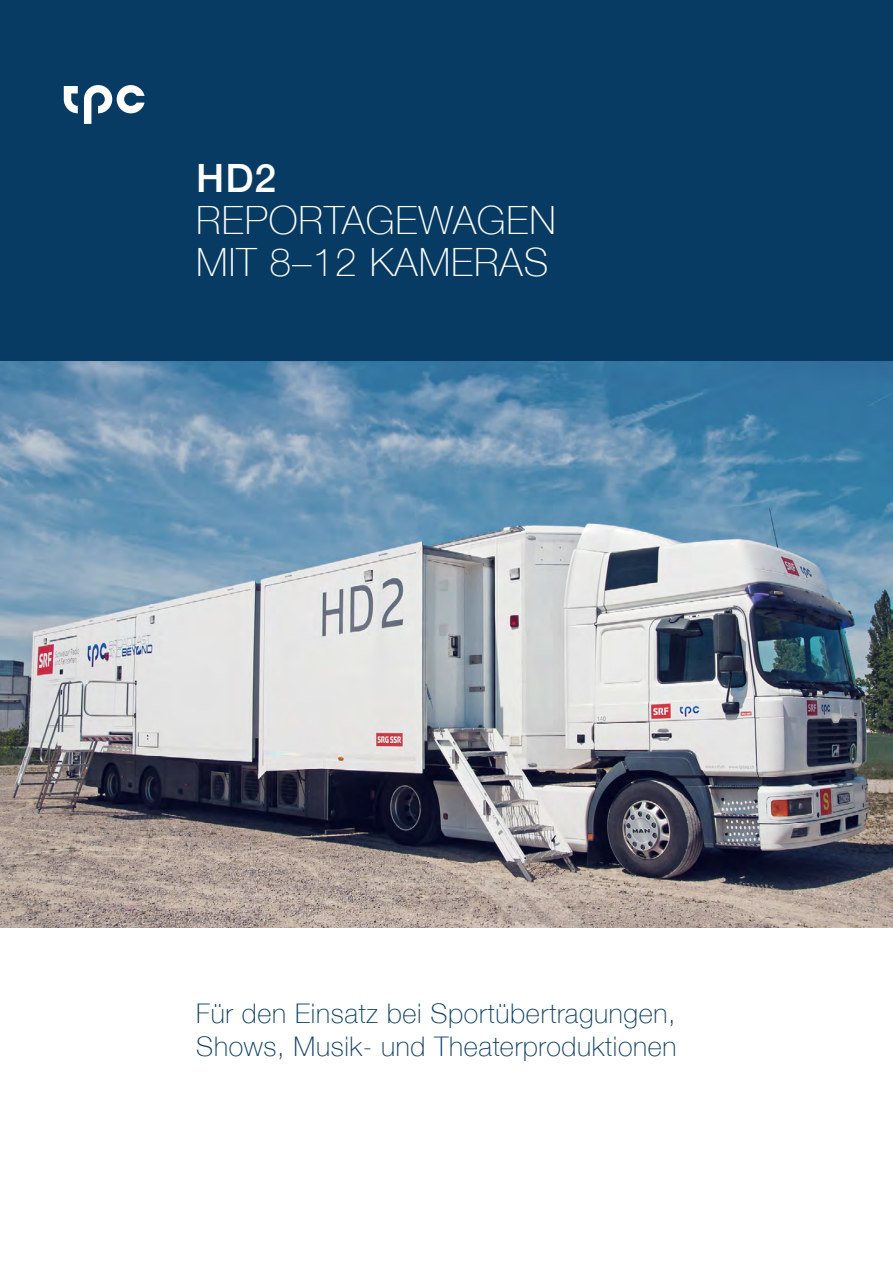
<style>
.page{position:relative;width:893px;height:1263px;background:#fff}
.page>*{position:absolute;margin:0;border:0;box-sizing:border-box;transform-origin:0 0}
.t1{font:100 39px/42px "Helvetica Neue";letter-spacing:.025em;color:#fff}
.t2{font:500 39px "Helvetica Neue";color:#fff}
.t3{font:100 27px/32.4px "Helvetica Neue";letter-spacing:.025em;color:#083b63}
</style>
<div class="page">
<div style="left:0;top:0;width:893px;height:361px;background:#083b63"></div>
<svg style="left:64px;top:86px;width:14px;height:27px"></svg>
<svg style="left:84px;top:85px;width:61px;height:39px"></svg>
<img style="left:0;top:361px;width:893px;height:566px">
<h1 class="t2" style="left:196px;top:147px;width:81px">HD2</h1>
<h1 class="t1" style="left:196px;top:198px;width:361px">REPORTAGEWAGEN<br>MIT 8‒12 KAMERAS</h1>
<p class="t3" style="left:196px;top:996px;width:482px">Für den Einsatz bei Sportübertragungen,<br>Shows, Musik- und Theaterproduktionen</p>
</div>
